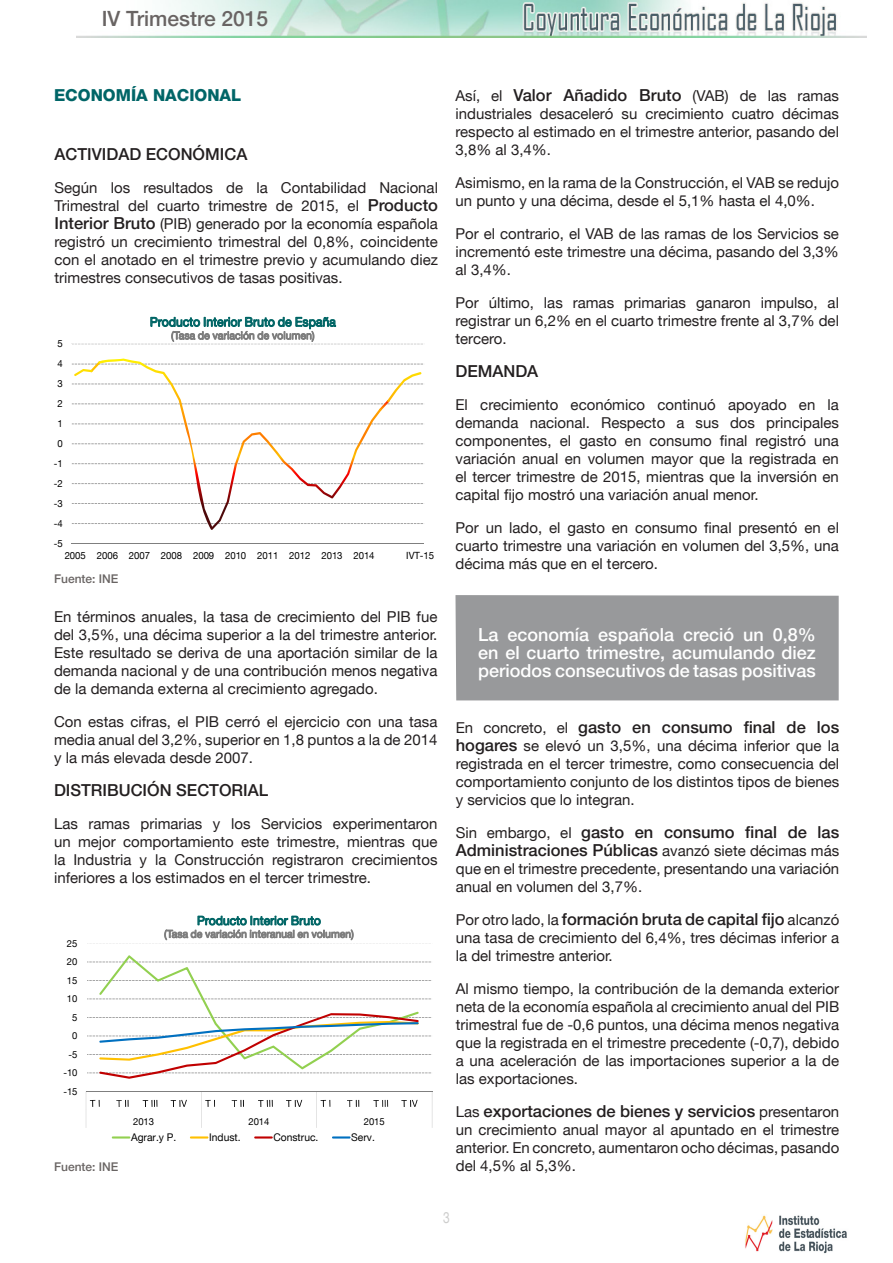
<style>
.page{position:relative;width:893px;height:1263px;background:#fff}
.page>*{position:absolute;margin:0;border:0;box-sizing:border-box;transform-origin:0 0}
.t1{font:500 21px "Helvetica Neue LT";color:#696463}
.destacados_texto{font:500 18px/18px "Helvetica Neue LT";color:#fff;text-align:justify}
.t2{font:500 16.5px/18px "Helvetica Neue LT";color:#231f20}
.titulos_apartados{font:800 16.5px "Helvetica Neue LT";color:#006567}
.titulo_4{font:15.6px "Helvetica Neue LT";color:#cdcdcc;scale:.77 1}
.t3{font:15px/18px "Helvetica Neue LT";color:#231f20;text-align:justify}
.t4{font:12.6px "Helvetica Neue LT";letter-spacing:.005em;color:#006565}
.t5{font:12.3px "Helvetica Neue LT";color:#006565}
.titulos_apartados-2{font:500 12px "Helvetica Neue LT";color:#696463}
.t6{font:10.5px "Helvetica Neue LT";letter-spacing:.005em;color:#7e7e7e}
.t7{font:10.5px "Helvetica Neue LT";color:#000}
.t8{font:9.9px "Helvetica Neue LT";color:#000}
.t9{font:9.75px "Helvetica Neue LT";color:#000}
.s1{font-weight:500;font-size:16.5px}
.s2{font-weight:400;font-size:15px}
</style>
<div class="page">
<img style="left:745px;top:1215px;width:102px;height:39px">
<img style="left:77px;top:0;width:790px;height:38px">
<svg style="left:71px;top:344px;width:353px;height:180px"></svg>
<hr style="left:71px;top:543px;width:353px;height:1px;background:#7f7f7f">
<img style="left:74px;top:358px;width:347px;height:172px">
<svg style="left:151px;top:317px;width:185px;height:25px"></svg>
<hr style="left:86px;top:1091px;width:346px;height:1px;background:#7f7f7f">
<svg style="left:432px;top:1091px;width:1px;height:37px"></svg>
<svg style="left:85px;top:1092px;width:15px;height:36px"></svg>
<svg style="left:116px;top:1100px;width:13px;height:7px"></svg>
<svg style="left:143px;top:1100px;width:14px;height:7px"></svg>
<svg style="left:171px;top:1100px;width:16px;height:7px"></svg>
<svg style="left:201px;top:1092px;width:14px;height:36px"></svg>
<svg style="left:232px;top:1100px;width:12px;height:7px"></svg>
<svg style="left:258px;top:1100px;width:15px;height:7px"></svg>
<svg style="left:286px;top:1100px;width:16px;height:7px"></svg>
<svg style="left:320px;top:1099px;width:10px;height:8px"></svg>
<svg style="left:347px;top:1100px;width:12px;height:7px"></svg>
<svg style="left:373px;top:1100px;width:15px;height:7px"></svg>
<svg style="left:401px;top:1100px;width:17px;height:7px"></svg>
<svg style="left:87px;top:916px;width:345px;height:163px"></svg>
<svg style="left:112px;top:1136px;width:18px;height:2px"></svg>
<svg style="left:190px;top:1136px;width:18px;height:2px"></svg>
<svg style="left:254px;top:1136px;width:19px;height:2px"></svg>
<svg style="left:332px;top:1136px;width:19px;height:2px"></svg>
<div style="left:455px;top:595px;width:384px;height:106px;background:#98999b"></div>
<h1 class="t1" style="left:102px;top:6px;width:168px">IV Trimestre 2015</h1>
<p class="titulos_apartados" style="left:54px;top:85px;width:189px">ECONOMÍA NACIONAL</p>
<p class="t2" style="left:54px;top:145px;width:194px">ACTIVIDAD ECONÓMICA</p>
<p class="t3" style="left:54px;top:178px;width:385px">Según los resultados de la Contabilidad Nacional Trimestral del cuarto trimestre de 2015, el <span class="s1">Producto Interior Bruto</span> (PIB) generado por la economía española registró un crecimiento trimestral del 0,8%, coincidente con el anotado en el trimestre previo y acumulando diez trimestres consecutivos de tasas positivas.</p>
<p class="t8" style="left:57px;top:338px;width:7px">5</p>
<p class="t8" style="left:57px;top:358px;width:7px">4</p>
<p class="t8" style="left:57px;top:378px;width:7px">3</p>
<p class="t8" style="left:57px;top:398px;width:7px">2</p>
<p class="t8" style="left:57px;top:418px;width:7px">1</p>
<p class="t8" style="left:57px;top:438px;width:7px">0</p>
<p class="t8" style="left:54px;top:457px;width:11px">-1</p>
<p class="t8" style="left:54px;top:477px;width:11px">-2</p>
<p class="t8" style="left:54px;top:497px;width:11px">-3</p>
<p class="t8" style="left:54px;top:517px;width:11px">-4</p>
<p class="t8" style="left:54px;top:537px;width:11px">-5</p>
<p class="t4" style="left:150px;top:314px;width:187px">Producto Interior Bruto de España</p>
<p class="t8" style="left:65px;top:550px;width:311px">2005 2006 2007 2008 2009 2010 2011 2012 2013 2014</p>
<p class="t8" style="left:406px;top:550px;width:30px">IVT-15</p>
<p class="titulos_apartados-2" style="left:54px;top:572px;width:66px">Fuente: INE</p>
<p class="t3" style="left:54px;top:607px;width:385px">En términos anuales, la tasa de crecimiento del PIB fue del 3,5%, una décima superior a la del trimestre anterior.<br>Este resultado se deriva de una aportación similar de la demanda nacional y de una contribución menos negativa de la demanda externa al crecimiento agregado.</p>
<p class="t3" style="left:54px;top:712px;width:385px">Con estas cifras, el PIB cerró el ejercicio con una tasa media anual del 3,2%, superior en 1,8 puntos a la de 2014 y la más elevada desde 2007.</p>
<p class="t2" style="left:54px;top:781px;width:216px">DISTRIBUCIÓN SECTORIAL</p>
<p class="t3" style="left:54px;top:814px;width:385px">Las ramas primarias y los Servicios experimentaron un mejor comportamiento este trimestre, mientras que la Industria y la Construcción registraron crecimientos inferiores a los estimados en el tercer trimestre.</p>
<p class="t9" style="left:67px;top:937px;width:12px">25</p>
<p class="t9" style="left:67px;top:956px;width:12px">20</p>
<p class="t9" style="left:67px;top:974px;width:12px">15</p>
<p class="t9" style="left:67px;top:993px;width:12px">10</p>
<p class="t9" style="left:72px;top:1011px;width:7px">5</p>
<p class="t9" style="left:72px;top:1030px;width:7px">0</p>
<p class="t9" style="left:69px;top:1048px;width:10px">-5</p>
<p class="t9" style="left:63px;top:1067px;width:16px">-10</p>
<p class="t9" style="left:63px;top:1085px;width:16px">-15</p>
<p class="titulos_apartados-2" style="left:54px;top:1159px;width:66px">Fuente: INE</p>
<p class="t5" style="left:197px;top:913px;width:125px">Producto Interior Bruto</p>
<p class="t6" style="left:164px;top:927px;width:191px">(Tasa de variación interanual en volumen)</p>
<p class="t9" style="left:133px;top:1116px;width:22px">2013</p>
<p class="t9" style="left:248px;top:1116px;width:22px">2014</p>
<p class="t9" style="left:364px;top:1116px;width:22px">2015</p>
<p class="t7" style="left:131px;top:1131px;width:47px">Agrar.y P.</p>
<p class="t7" style="left:209px;top:1131px;width:33px">Indust.</p>
<p class="t7" style="left:273px;top:1131px;width:46px">Construc.</p>
<p class="t7" style="left:351px;top:1131px;width:25px">Serv.</p>
<p class="t3" style="left:455px;top:87px;width:385px">Así, el <span class="s1">Valor Añadido Bruto</span> (VAB) de las ramas industriales desaceleró su crecimiento cuatro décimas respecto al estimado en el trimestre anterior, pasando del 3,8% al 3,4%.</p>
<p class="t3" style="left:455px;top:174px;width:385px">Asimismo, en la rama de la Construcción, el VAB se redujo un punto y una décima, desde el 5,1% hasta el 4,0%.</p>
<p class="t3" style="left:455px;top:225px;width:385px">Por el contrario, el VAB de las ramas de los Servicios se incrementó este trimestre una décima, pasando del 3,3% al 3,4%.</p>
<p class="t3" style="left:455px;top:294px;width:385px">Por último, las ramas primarias ganaron impulso, al registrar un 6,2% en el cuarto trimestre frente al 3,7% del tercero.</p>
<p class="t2" style="left:455px;top:362px;width:84px">DEMANDA</p>
<p class="t3" style="left:455px;top:396px;width:385px">El crecimiento económico continuó apoyado en la demanda nacional. Respecto a sus dos principales componentes, el gasto en consumo final registró una variación anual en volumen mayor que la registrada en el tercer trimestre de 2015, mientras que la inversión en capital fijo mostró una variación anual menor.</p>
<p class="t3" style="left:455px;top:519px;width:385px">Por un lado, el gasto en consumo final presentó en el cuarto trimestre una variación en volumen del 3,5%, una décima más que en el tercero.</p>
<p class="destacados_texto" style="left:478px;top:625px;width:339px">La economía española creció un 0,8% en el cuarto trimestre, acumulando diez periodos consecutivos de tasas positivas</p>
<p class="t2" style="left:456px;top:717px;width:385px"><span class="s2">En concreto, el</span> gasto en consumo final de los</p>
<p class="t3" style="left:456px;top:736px;width:385px"><span class="s1">hogares</span> se elevó un 3,5%, una décima inferior que la registrada en el tercer trimestre, como consecuencia del comportamiento conjunto de los distintos tipos de bienes y servicios que lo integran.</p>
<p class="t2" style="left:456px;top:822px;width:385px"><span class="s2">Sin embargo, el</span> gasto en consumo final de las<br>Administraciones Públicas <span class="s2">avanzó siete décimas más</span></p>
<p class="t3" style="left:456px;top:859px;width:385px">que en el trimestre precedente, presentando una variación anual en volumen del 3,7%.</p>
<p class="t2" style="left:456px;top:909px;width:385px"><span class="s2">Por otro lado, la</span> formación bruta de capital fijo <span class="s2">alcanzó</span></p>
<p class="t3" style="left:456px;top:928px;width:385px">una tasa de crecimiento del 6,4%, tres décimas inferior a la del trimestre anterior.</p>
<p class="t3" style="left:456px;top:979px;width:385px">Al mismo tiempo, la contribución de la demanda exterior neta de la economía española al crecimiento anual del PIB trimestral fue de -0,6 puntos, una décima menos negativa que la registrada en el trimestre precedente (-0,7), debido a una aceleración de las importaciones superior a la de las exportaciones.</p>
<p class="t2" style="left:456px;top:1101px;width:385px"><span class="s2">Las</span> exportaciones de bienes y servicios <span class="s2">presentaron</span></p>
<p class="t3" style="left:456px;top:1120px;width:385px">un crecimiento anual mayor al apuntado en el trimestre anterior. En concreto, aumentaron ocho décimas, pasando del 4,5% al 5,3%.</p>
<p class="titulo_4" style="left:443px;top:1208px;width:10px">3</p>
</div>
